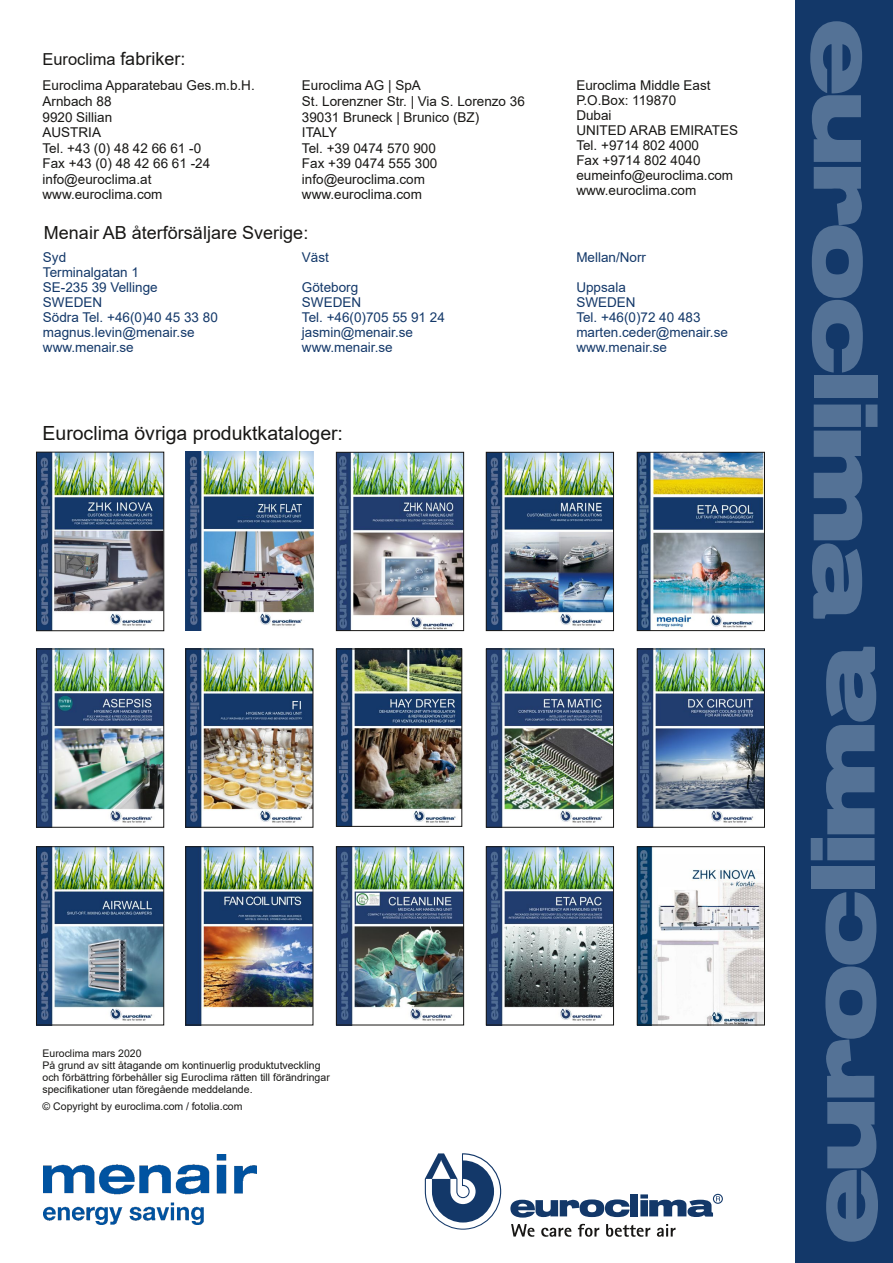
<style>
.page{position:relative;width:893px;height:1263px;background:#fff}
.page>*{position:absolute;margin:0;border:0;box-sizing:border-box;transform-origin:0 0}
.t1{font:19.5px "Arial";color:#181715}
.t2{font:18px "Arial";color:#181715}
.t3{font:16.5px "Arial";color:#181715}
.t4{font:13.5px/15.5px "Arial";color:#181715}
.t5{font:13.5px/15px "Arial";color:#133869}
.t6{font:10.5px/12px "Arial";color:#181715}
.s1{font-size:18px}
</style>
<div class="page">
<div style="left:795px;top:0;width:98px;height:1263px;background:#133869"></div>
<img style="left:338px;top:848px;width:124px;height:175px">
<div style="left:336px;top:846px;width:128px;height:179px;border:1px solid #181715"></div>
<img style="left:488px;top:454px;width:124px;height:175px">
<div style="left:486px;top:452px;width:128px;height:179px;border:1px solid #181715"></div>
<img style="left:38px;top:848px;width:124px;height:175px">
<div style="left:36px;top:846px;width:128px;height:179px;border:1px solid #181715"></div>
<img style="left:38px;top:651px;width:124px;height:174px">
<div style="left:36px;top:649px;width:128px;height:178px;border:1px solid #181715"></div>
<img style="left:639px;top:454px;width:124px;height:175px">
<div style="left:637px;top:452px;width:128px;height:179px;border:1px solid #181715"></div>
<img style="left:188px;top:651px;width:123px;height:174px">
<img style="left:488px;top:848px;width:124px;height:175px">
<div style="left:486px;top:846px;width:128px;height:179px;border:1px solid #181715"></div>
<img style="left:639px;top:848px;width:124px;height:175px">
<div style="left:637px;top:846px;width:128px;height:179px;border:1px solid #181715"></div>
<img style="left:488px;top:651px;width:124px;height:174px">
<div style="left:486px;top:649px;width:128px;height:178px;border:1px solid #181715"></div>
<img style="left:38px;top:454px;width:124px;height:175px">
<div style="left:36px;top:452px;width:128px;height:179px;border:1px solid #181715"></div>
<img style="left:186px;top:452px;width:127px;height:178px">
<img style="left:639px;top:651px;width:124px;height:174px">
<div style="left:637px;top:649px;width:128px;height:178px;border:1px solid #181715"></div>
<img style="left:188px;top:848px;width:123px;height:175px">
<div style="left:186px;top:846px;width:127px;height:179px;border:1px solid #181715"></div>
<img style="left:338px;top:454px;width:124px;height:175px">
<div style="left:336px;top:452px;width:128px;height:179px;border:1px solid #181715"></div>
<img style="left:338px;top:651px;width:122px;height:173px">
<div style="left:336px;top:649px;width:126px;height:177px;border:1px solid #181715"></div>
<svg style="left:424px;top:1153px;width:78px;height:77px"></svg>
<div style="left:713px;top:1194px;width:10px;height:10px;border:1px solid #133869;border-radius:50%"></div>
<svg style="left:510px;top:1199px;width:120px;height:18px"></svg>
<div style="left:631px;top:1194px;width:7px;height:22px;background:#133869"></div>
<svg style="left:640px;top:1194px;width:80px;height:23px"></svg>
<svg style="left:511px;top:1224px;width:164px;height:13px"></svg>
<img style="left:44px;top:1154px;width:212px;height:70px">
<svg style="left:825px;top:892px;width:53px;height:350px"></svg>
<div style="left:811px;top:867px;width:63px;height:22px;background:#547296"></div>
<svg style="left:811px;top:647px;width:65px;height:213px"></svg>
<svg style="left:810px;top:21px;width:53px;height:352px"></svg>
<div style="left:814px;top:376px;width:63px;height:22px;background:#547296"></div>
<svg style="left:812px;top:404px;width:65px;height:215px"></svg>
<p class="t3" style="left:43px;top:50px;width:144px">Euroclima <span class="s1">fabriker:</span></p>
<p class="t4" style="left:43px;top:78px;width:214px">Euroclima Apparatebau Ges.m.b.H.<br>Arnbach 88<br>9920 Sillian<br>AUSTRIA<br>Tel. +43 (0) 48 42 66 61 -0<br>Fax +43 (0) 48 42 66 61 -24 info@euroclima.at www.euroclima.com</p>
<p class="t4" style="left:302px;top:78px;width:224px">Euroclima AG | SpA<br>St. Lorenzner Str. | Via S. Lorenzo 36<br>39031 Bruneck | Brunico (BZ)<br>ITALY<br>Tel. +39 0474 570 900<br>Fax +39 0474 555 300 info@euroclima.com www.euroclima.com</p>
<h2 class="t2" style="left:44px;top:223px;width:266px">Menair AB återförsäljare Sverige:</h2>
<p class="t5" style="left:302px;top:250px;width:28px">Väst</p>
<p class="t5" style="left:302px;top:280px;width:144px">Göteborg<br>SWEDEN<br>Tel. +46(0)705 55 91 24 jasmin@menair.se www.menair.se</p>
<p class="t5" style="left:43px;top:250px;width:176px">Syd<br>Terminalgatan 1<br>SE-235 39 Vellinge<br>SWEDEN<br>Södra Tel. +46(0)40 45 33 80 magnus.levin@menair.se www.menair.se</p>
<h1 class="t1" style="left:43px;top:423px;width:302px">Euroclima övriga produktkataloger:</h1>
<p class="t4" style="left:576px;top:78px;width:163px;line-height:15px">Euroclima Middle East<br>P.O.Box: 119870<br>Dubai<br>UNITED ARAB EMIRATES<br>Tel. +9714 802 4000<br>Fax +9714 802 4040 eumeinfo@euroclima.com www.euroclima.com</p>
<p class="t5" style="left:576px;top:250px;width:71px">Mellan/Norr</p>
<p class="t5" style="left:576px;top:280px;width:153px">Uppsala<br>SWEDEN<br>Tel. +46(0)72 40 483 marten.ceder@menair.se www.menair.se</p>
<p class="t6" style="left:43px;top:1047px;width:289px">Euroclima mars 2020<br>På grund av sitt åtagande om kontinuerlig produktutveckling och förbättring förbehåller sig Euroclima rätten till förändringar specifikationer utan föregående meddelande.</p>
<p class="t6" style="left:43px;top:1100px;width:201px">© Copyright by euroclima.com / fotolia.com</p>
</div>
